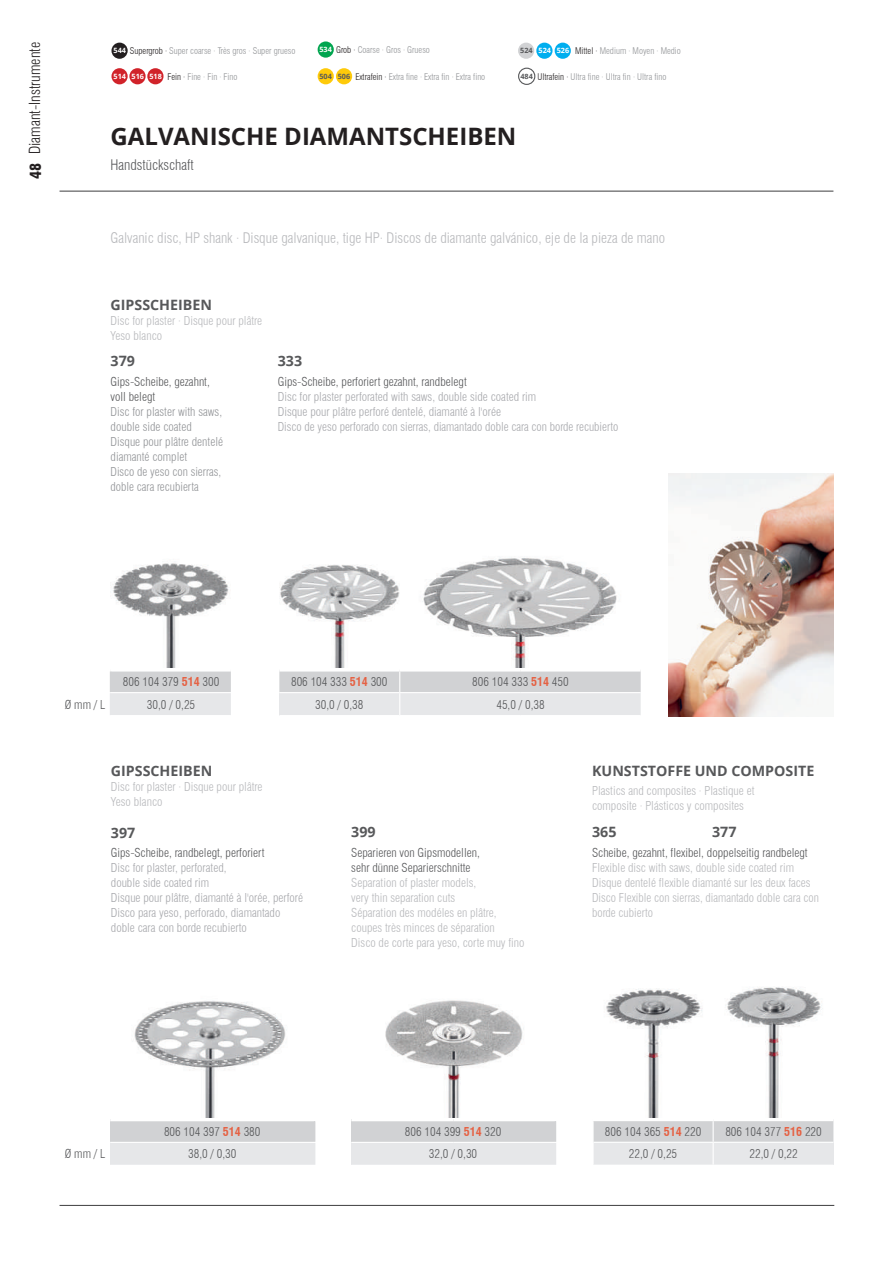
<style>
.page{position:relative;width:893px;height:1263px;background:#fff}
.page>*{position:absolute;margin:0;border:0;box-sizing:border-box;transform-origin:0 0}
.t1{font:700 24px "Open Sans";color:#231f20}
.t2{font:300 condensed 15px "Swiss 721 BT";color:#231f20}
.t3{font:900 condensed 15px "Swiss 721 BT";color:#231f20}
.t4{font:300 condensed 14.25px "Swiss 721 BT";color:#b8b9bc}
.t5{font:700 14.25px "Open Sans";color:#57585a}
.t6{font:300 condensed 14.25px "Swiss 721 BT";color:#57585a}
.t7{font:300 condensed 12px/15px "Swiss 721 BT";color:#b8b9bc}
.t8{font:300 condensed 12px/15px "Swiss 721 BT";color:#57585a}
.t9{font:300 condensed 12px/15px "Swiss 721 BT";color:#a8a9ad}
.t10{font:300 condensed 12px/15px "Swiss 721 BT";color:#939598}
.t11{font:300 condensed 9px "Swiss 721 BT";color:#939598}
.s1{font-family:"Open Sans";font-weight:700;font-stretch:normal;font-size:7.2px;color:#fff}
.s2{color:#231f20}
.s3{font-family:"Open Sans";font-weight:700;font-stretch:normal;font-size:7.2px;color:#57585a}
.s4{font-weight:700;color:#e56143}
</style>
<div class="page">
<hr style="left:60px;top:191px;width:773px;height:1px;background:#3e3e3f">
<hr style="left:60px;top:1205px;width:774px;height:1px;background:#3e3e3f">
<div style="left:318px;top:68px;width:16px;height:16px;background:#feca0a;border-radius:50%"></div>
<div style="left:336px;top:68px;width:16px;height:16px;background:#feca0a;border-radius:50%"></div>
<svg style="left:594px;top:1121px;width:239px;height:44px;background:#dddee0"></svg>
<img style="left:606px;top:988px;width:97px;height:129px">
<img style="left:725px;top:987px;width:97px;height:130px">
<div style="left:351px;top:1119px;width:204px;height:23px;background:#d1d2d4"></div>
<div style="left:351px;top:1142px;width:204px;height:23px;background:#e6e7e9"></div>
<hr style="left:351px;top:1117px;width:102px;height:4px;background:#fff">
<hr style="left:453px;top:1117px;width:103px;height:4px;background:#fff">
<svg style="left:555px;top:1121px;width:1px;height:44px"></svg>
<hr style="left:351px;top:1142px;width:102px;height:1px;background:#fff">
<hr style="left:453px;top:1142px;width:103px;height:1px;background:#fff">
<img style="left:385px;top:1000px;width:139px;height:117px">
<div style="left:111px;top:1119px;width:204px;height:23px;background:#d1d2d4"></div>
<div style="left:111px;top:1142px;width:204px;height:23px;background:#e6e7e9"></div>
<hr style="left:111px;top:1117px;width:204px;height:4px;background:#fff">
<hr style="left:111px;top:1142px;width:204px;height:1px;background:#fff">
<img style="left:134px;top:1001px;width:152px;height:116px">
<svg style="left:110px;top:670px;width:531px;height:45px;background:#e0e1e3"></svg>
<hr style="left:520px;top:692px;width:121px;height:1px;background:#fff">
<img style="left:112px;top:563px;width:117px;height:105px">
<img style="left:279px;top:564px;width:121px;height:104px">
<img style="left:422px;top:558px;width:195px;height:110px">
<img style="left:668px;top:473px;width:165px;height:243px">
<div style="left:518px;top:68px;width:17px;height:17px;border:1px solid #57585a;border-radius:50%"></div>
<div style="left:111px;top:68px;width:17px;height:16px;background:#d1232a;border-radius:50%"></div>
<div style="left:129px;top:68px;width:17px;height:16px;background:#d1232a;border-radius:50%"></div>
<div style="left:147px;top:68px;width:16px;height:16px;background:#d1232a;border-radius:50%"></div>
<div style="left:518px;top:43px;width:16px;height:16px;background:#d1d2d4;border-radius:50%"></div>
<div style="left:536px;top:43px;width:16px;height:16px;background:#00aeef;border-radius:50%"></div>
<div style="left:555px;top:43px;width:16px;height:16px;background:#00aeef;border-radius:50%"></div>
<div style="left:111px;top:43px;width:17px;height:16px;background:#231f20;border-radius:50%"></div>
<div style="left:318px;top:41px;width:16px;height:17px;background:#00a54f;border-radius:50%"></div>
<p class="t2" style="left:26px;top:154px;width:114px;rotate:-90deg">Diamant-Instrumente</p>
<p class="t3" style="left:27px;top:179px;width:18px;rotate:-90deg">48</p>
<p class="t11" style="left:114px;top:45px;width:183px"><span class="s1">544</span> <span class="s2">Supergrob ·</span> Super coarse · Très gros · Super grueso</p>
<p class="t11" style="left:319px;top:44px;width:112px"><span class="s1">534</span> <span class="s2">Grob ·</span> Coarse · Gros · Grueso</p>
<p class="t11" style="left:520px;top:45px;width:162px"><span class="s3">524</span> <span class="s1">524 526</span> <span class="s2">Mittel ·</span> Medium · Moyen · Medio</p>
<p class="t11" style="left:114px;top:71px;width:125px"><span class="s1">514 516 518</span> <span class="s2">Fein ·</span> Fine · Fin · Fino</p>
<p class="t11" style="left:520px;top:71px;width:147px"><span class="s3">484</span> <span class="s2">Ultrafein ·</span> Ultra fine · Ultra fin · Ultra fino</p>
<p class="t11" style="left:319px;top:71px;width:167px"><span class="s3">504 506</span> <span class="s2">Extrafein ·</span> Extra fine · Extra fin · Extra fino</p>
<h1 class="t1" style="left:111px;top:119px;width:407px">GALVANISCHE DIAMANTSCHEIBEN</h1>
<p class="t6" style="left:111px;top:156px;width:85px">Handstückschaft</p>
<p class="t4" style="left:111px;top:229px;width:556px">Galvanic disc, HP shank · Disque galvanique, tige HP· Discos de diamante galvánico, eje de la pieza de mano</p>
<p class="t5" style="left:111px;top:295px;width:103px">GIPSSCHEIBEN</p>
<p class="t7" style="left:111px;top:313px;width:153px">Disc for plaster · Disque pour plâtre<br>Yeso blanco</p>
<p class="t5" style="left:111px;top:351px;width:26px">379</p>
<p class="t8" style="left:111px;top:374px;width:101px">Gips-Scheibe, gezahnt, voll belegt</p>
<p class="t10" style="left:111px;top:404px;width:114px">Disc for plaster with saws, double side coated<br>Disque pour plâtre dentelé diamanté complet<br>Disco de yeso con sierras, doble cara recubierta</p>
<p class="t5" style="left:278px;top:351px;width:26px">333</p>
<p class="t8" style="left:278px;top:374px;width:191px">Gips-Scheibe, perforiert gezahnt, randbelegt</p>
<p class="t9" style="left:278px;top:389px;width:342px">Disc for plaster perforated with saws, double side coated rim<br>Disque pour plâtre perforé dentelé, diamanté à l'orée<br>Disco de yeso perforado con sierras, diamantado doble cara con borde recubierto</p>
<p class="t8" style="left:123px;top:674px;width:98px">806 104 379 <span class="s4">514</span> 300</p>
<p class="t8" style="left:291px;top:674px;width:98px">806 104 333 <span class="s4">514</span> 300</p>
<p class="t8" style="left:472px;top:674px;width:98px">806 104 333 <span class="s4">514</span> 450</p>
<p class="t8" style="left:65px;top:697px;width:42px">Ø mm / L</p>
<p class="t8" style="left:147px;top:697px;width:50px">30,0 / 0,25</p>
<p class="t8" style="left:315px;top:697px;width:50px">30,0 / 0,38</p>
<p class="t8" style="left:496px;top:697px;width:50px">45,0 / 0,38</p>
<p class="t5" style="left:111px;top:761px;width:103px">GIPSSCHEIBEN</p>
<p class="t7" style="left:111px;top:779px;width:153px">Disc for plaster · Disque pour plâtre<br>Yeso blanco</p>
<p class="t5" style="left:111px;top:823px;width:26px">397</p>
<p class="t8" style="left:111px;top:845px;width:155px">Gips-Scheibe, randbelegt, perforiert</p>
<p class="t9" style="left:111px;top:860px;width:194px">Disc for plaster, perforated,<br>double side coated rim<br>Disque pour plâtre, diamanté à l'orée, perforé Disco para yeso, perforado, diamantado doble cara con borde recubierto</p>
<p class="t5" style="left:351px;top:822px;width:26px">399</p>
<p class="t8" style="left:351px;top:845px;width:130px">Separieren von Gipsmodellen, sehr dünne Separierschnitte</p>
<p class="t7" style="left:351px;top:875px;width:175px">Separation of plaster models,<br>very thin separation cuts<br>Séparation des modéles en plâtre, coupes très minces de séparation<br>Disco de corte para yeso, corte muy fino</p>
<p class="t5" style="left:592px;top:761px;width:224px">KUNSTSTOFFE UND COMPOSITE</p>
<p class="t7" style="left:592px;top:783px;width:164px">Plastics and composites · Plastique et composite · Plásticos y composites</p>
<p class="t5" style="left:592px;top:822px;width:26px">365</p>
<p class="t5" style="left:712px;top:822px;width:26px">377</p>
<p class="t8" style="left:592px;top:845px;width:217px">Scheibe, gezahnt, flexibel, doppelseitig randbelegt</p>
<p class="t7" style="left:592px;top:860px;width:228px">Flexible disc with saws, double side coated rim Disque dentelé flexible diamanté sur les deux faces Disco Flexible con sierras, diamantado doble cara con borde cubierto</p>
<p class="t8" style="left:164px;top:1124px;width:98px">806 104 397 <span class="s4">514</span> 380</p>
<p class="t8" style="left:65px;top:1146px;width:42px">Ø mm / L</p>
<p class="t8" style="left:188px;top:1146px;width:50px">38,0 / 0,30</p>
<p class="t8" style="left:405px;top:1120px;width:98px;line-height:22.4px;text-align:center">806 104 399 <span class="s4">514</span> 320<br>32,0 / 0,30</p>
<p class="t8" style="left:605px;top:1124px;width:98px">806 104 365 <span class="s4">514</span> 220</p>
<p class="t8" style="left:725px;top:1124px;width:98px">806 104 377 <span class="s4">516</span> 220</p>
<p class="t8" style="left:629px;top:1146px;width:50px">22,0 / 0,25</p>
<p class="t8" style="left:749px;top:1146px;width:50px">22,0 / 0,22</p>
</div>
